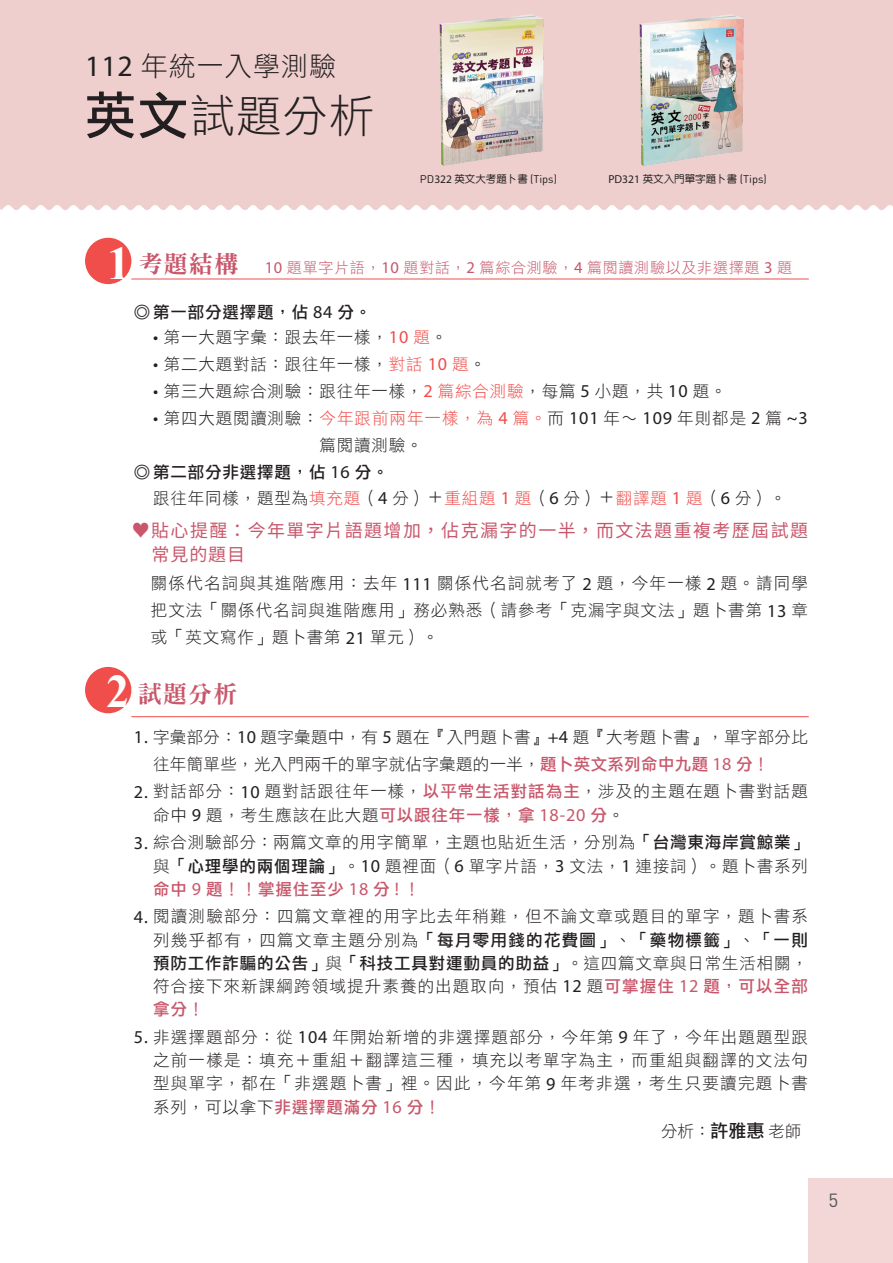
<style>
.page{position:relative;width:893px;height:1263px;background:#fff}
.page>*{position:absolute;margin:0;border:0;box-sizing:border-box;transform-origin:0 0}
.t1{font:45px "DF Li Hei W3 WINP BF";color:#231f20}
.t2{font:27px "DF Li Hei W3 WINP BF";letter-spacing:.04em;color:#231f20}
.t3{font:24px "DFN Ming W9 WINP BF";color:#c9576b}
.t4{font:18.9px "Din Round";color:#57585a}
.t5{font:18px/24.6px "Noto Sans CJ Ktc";letter-spacing:.08em;color:#c9576b}
.t6{font:16.5px/23.2px "DF Li Hei W3 WINP BF";letter-spacing:.06em;color:#231f20}
.t7{font:16.5px/23.2px "DF Li Hei Md WIN BF";letter-spacing:.05em;color:#231f20}
.t8{font:16.5px/27px "DF Li Hei W3 WINP BF";letter-spacing:.02em;color:#231f20}
.t9{font:16.5px "DF Li Hei Md WIN BF";letter-spacing:.05em;color:#c9576b}
.t10{font:15px "DF Li Hei W3 WINP BF";letter-spacing:.05em;color:#c9576b}
.t11{font:10.95px "Din Round";color:#231f20}
.t12{font:10.5px "DF Yuan Md HKP BF";color:#231f20}
.s1{font-family:"Myriad Pro";font-size:29.7px}
.s2{font-family:"DF Li Hei Md WIN BF";font-size:51px}
.s3{font-family:"Myriad Pro";font-size:11.55px}
.s4{font-family:"DF Yuan Md HKP BF";font-size:10.5px}
.s5{font-family:"Din Round";font-size:10.95px}
.s6{font-family:"Times New Roman";font-weight:700;font-size:46.5px;color:#fff}
.s7{font-family:"DFN Ming W9 WINP BF";font-size:24px}
.s8{font-family:"Myriad Pro";font-size:16.5px}
.s9{font-family:"DF Li Hei W3 WINP BF"}
.s10{font-family:"Myriad Pro";font-size:18.15px}
.s11{font-family:"Myriad Pro";font-size:18.15px;color:#ef4e4b}
.s12{color:#ef4e4b}
.s13{font-family:"DF Li Hei Md WIN BF";color:#c9576b}
.s14{font-family:"Myriad Pro";font-size:18.15px;color:#c9576b}
.s15{font-family:"DF Li Hei Md WIN BF"}
.s16{font-family:"DF Li Hei W3 WINP BF";color:#231f20}
.s17{font-family:"DF Li Hei Md WIN BF";font-size:18px}
</style>
<div class="page">
<div style="left:0;top:0;width:893px;height:210px;background:#eecfcd"></div>
<div style="left:808px;top:1178px;width:85px;height:85px;background:#f2d7d6"></div>
<div style="left:85px;top:238px;width:46px;height:46px;background:#ef4e4b;border-radius:50%"></div>
<hr style="left:131px;top:279px;width:678px;height:1px;background:#ef4e4b">
<div style="left:85px;top:667px;width:46px;height:46px;background:#ef4e4b;border-radius:50%"></div>
<hr style="left:131px;top:716px;width:678px;height:1px;background:#ef4e4b">
<img style="left:612px;top:0;width:154px;height:169px">
<img style="left:412px;top:0;width:155px;height:168px">
<h2 class="t2" style="left:85px;top:52px;width:253px"><span class="s1">112</span> 年統一入學測驗</h2>
<h1 class="t1" style="left:85px;top:93px;width:291px"><span class="s2">英文</span>試題分析</h1>
<p class="t11" style="left:420px;top:170px;width:139px">PD<span class="s3">322</span> <span class="s4">英文大考題卜書</span> (Tips)</p>
<p class="t12" style="left:608px;top:173px;width:160px"><span class="s3">PD321</span> 英文入門單字題卜書 <span class="s5">(Tips)</span></p>
<p class="t10" style="left:107px;top:260px;width:686px"><span class="s6">1</span> <span class="s7">考題結構　</span><span class="s8">10</span> 題單字片語，<span class="s8">10</span> 題對話，<span class="s8">2</span> 篇綜合測驗，<span class="s8">4</span> 篇閱讀測驗以及非選擇題 <span class="s8">3</span> 題</p>
<p class="t7" style="left:134px;top:300px;width:239px"><span class="s9">◎</span>第一部分選擇題，佔 <span class="s10">84</span> 分。</p>
<p class="t6" style="left:153px;top:325px;width:296px"><span class="s10">•</span> 第一大題字彙：跟去年一樣，<span class="s11">10</span> <span class="s12">題</span>。</p>
<p class="t6" style="left:153px;top:352px;width:334px"><span class="s10">•</span> 第二大題對話：跟往年一樣，<span class="s12">對話</span> <span class="s11">10</span> <span class="s12">題</span>。</p>
<p class="t6" style="left:153px;top:379px;width:575px"><span class="s10">•</span> 第三大題綜合測驗：跟往年一樣，<span class="s11">2</span> <span class="s12">篇綜合測驗</span>，每篇 <span class="s10">5</span> 小題，共 <span class="s10">10</span> 題。</p>
<p class="t6" style="left:320px;top:405px;width:490px;line-height:27px;text-indent:-167px"><span class="s10">•</span> 第四大題閱讀測驗：<span class="s12">今年跟前兩年一樣，為</span> <span class="s11">4</span> <span class="s12">篇。</span>而 <span class="s10">101</span> 年～ <span class="s10">109</span> 年則都是 <span class="s10">2</span> 篇 <span class="s10">~3</span>篇閱讀測驗。</p>
<p class="t7" style="left:134px;top:460px;width:256px"><span class="s9">◎</span>第二部分非選擇題，佔 <span class="s10">16</span> 分。</p>
<p class="t6" style="left:153px;top:486px;width:635px">跟往年同樣，題型為<span class="s12">填充題</span>（<span class="s10">4</span> 分）＋<span class="s12">重組題</span> <span class="s11">1</span> <span class="s12">題</span>（<span class="s10">6</span> 分）＋<span class="s12">翻譯題</span> <span class="s11">1</span> <span class="s12">題</span>（<span class="s10">6</span> 分）。</p>
<p class="t5" style="left:152px;top:518px;width:658px;text-indent:-20px">♥貼心提醒：今年單字片語題增加，佔克漏字的一半，而文法題重複考歷屆試題常見的題目</p>
<p class="t6" style="left:151px;top:570px;width:658px;line-height:27px;text-align:justify">關係代名詞與其進階應用：去年 <span class="s10">111</span> 關係代名詞就考了 <span class="s10">2</span> 題，今年一樣 <span class="s10">2</span> 題。請同學把文法「關係代名詞與進階應用」務必熟悉（請參考「克漏字與文法」題卜書第 <span class="s10">13</span> 章或「英文寫作」題卜書第 <span class="s10">21</span> 單元）。</p>
<h3 class="t3" style="left:106px;top:682px;width:133px"><span class="s6">2</span> 試題分析</h3>
<p class="t8" style="left:153px;top:723px;width:656px;text-indent:-19px"><span class="s10">1.</span> 字彙部分：<span class="s10">10</span> 題字彙題中，有 <span class="s10">5</span> 題在『入門題卜書』<span class="s10">+4</span> 題『大考題卜書』，單字部分比往年簡單些，光入門兩千的單字就佔字彙題的一半，<span class="s13">題卜英文系列命中九題</span> <span class="s14">18</span> <span class="s13">分！</span></p>
<p class="t6" style="left:153px;top:780px;width:656px;text-indent:-19px"><span class="s10">2.</span> 對話部分：<span class="s10">10</span> 題對話跟往年一樣，<span class="s13">以平常生活對話為主</span>，涉及的主題在題卜書對話題命中 <span class="s10">9</span> 題，考生應該在此大題<span class="s13">可以跟往年一樣，拿</span> <span class="s14">18-20</span> <span class="s13">分</span>。</p>
<p class="t6" style="left:134px;top:831px;width:675px;text-align:right"><span class="s10">3.</span> 綜合測驗部分：兩篇文章的用字簡單，主題也貼近生活，分別為<span class="s15">「台灣東海岸賞鯨業」</span>與<span class="s15">「心理學的兩個理論」</span>。<span class="s10">10</span> 題裡面（<span class="s10">6</span> 單字片語，<span class="s10">3</span> 文法，<span class="s10">1</span> 連接詞）。題卜書系列</p>
<p class="t9" style="left:153px;top:880px;width:269px">命中 <span class="s10">9</span> 題！！掌握住至少 <span class="s10">18</span> 分 <span class="s10">!</span> ！</p>
<p class="t6" style="left:134px;top:905px;width:676px"><span class="s10">4.</span> 閱讀測驗部分：四篇文章裡的用字比去年稍難，但不論文章或題目的單字，題卜書系</p>
<p class="t7" style="left:153px;top:928px;width:656px"><span class="s9">列幾乎都有，四篇文章主題分別為</span>「每月零用錢的花費圖」<span class="s9">、</span>「藥物標籤」<span class="s9">、</span>「一則預防工作詐騙的公告」<span class="s9">與</span>「科技工具對運動員的助益」<span class="s9">。這四篇文章與日常生活相關，</span></p>
<p class="t6" style="left:153px;top:974px;width:656px">符合接下來新課綱跨領域提升素養的出題取向，預估 <span class="s10">12</span> 題<span class="s13">可掌握住</span> <span class="s14">12</span> <span class="s13">題，可以全部</span></p>
<p class="t9" style="left:153px;top:1001px;width:53px">拿分！</p>
<p class="t6" style="left:153px;top:1025px;width:656px;text-align:justify;text-indent:-19px"><span class="s10">5.</span> 非選擇題部分：從 <span class="s10">104</span> 年開始新增的非選擇題部分，今年第 <span class="s10">9</span> 年了，今年出題題型跟之前一樣是：填充＋重組＋翻譯這三種，填充以考單字為主，而重組與翻譯的文法句型與單字，都在「非選題卜書」裡。因此，今年第 <span class="s10">9</span> 年考非選，考生只要讀完題卜書</p>
<p class="t9" style="left:153px;top:1098px;width:289px"><span class="s16">系列，可以拿下</span>非選擇題滿分 <span class="s10">16</span> 分！</p>
<p class="t6" style="left:661px;top:1119px;width:142px">分析：<span class="s17">許雅惠</span>老師</p>
<p class="t4" style="left:828px;top:1185px;width:11px">5</p>
</div>
